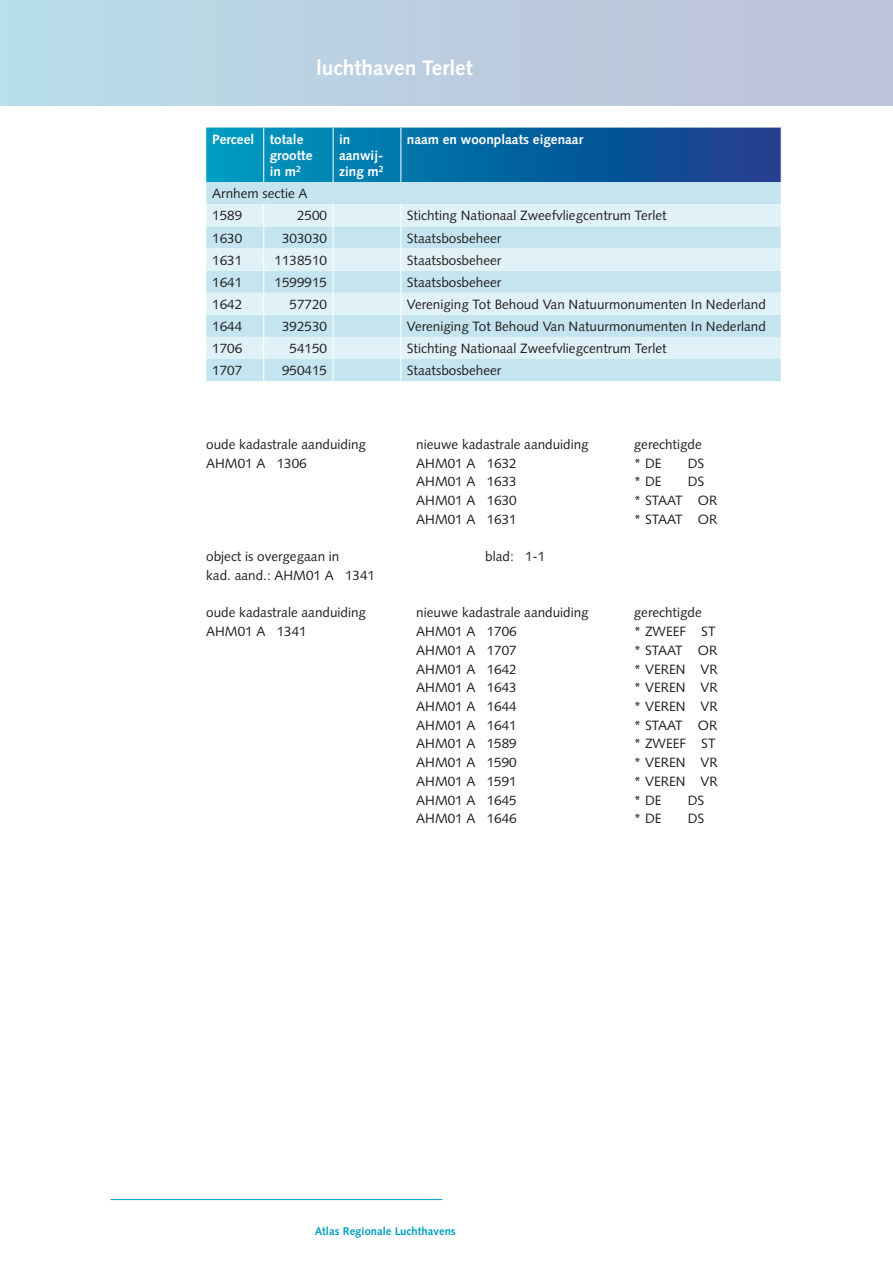
<style>
.page{position:relative;width:893px;height:1263px;background:#fff}
.page>*{position:absolute;margin:0;border:0;box-sizing:border-box;transform-origin:0 0}
._3_kaart_naam{font:700 21px "Syntax";color:#fff}
.tabel{font:13.5px "Syntax";color:#231f20}
.tabel_kop{font:700 13.5px/16.2px "Syntax";color:#fff}
.t1{font:700 11.25px "Syntax";color:#009fc3}
</style>
<div class="page">
<hr style="left:111px;top:1199px;width:331px;height:1px;background:#009fc3">
<div style="left:0;top:0;width:893px;height:106px;background:linear-gradient(to right,#b8dde9,#bec1d7)"></div>
<svg style="left:206px;top:128px;width:576px;height:253px;background:#a6d0e2"></svg>
<p class="_3_kaart_naam" style="left:316px;top:56px;width:158px">luchthaven Terlet</p>
<p class="tabel_kop" style="left:212px;top:131px;width:43px">Perceel</p>
<p class="tabel_kop" style="left:270px;top:131px;width:44px">totale grootte in m<sup>2</sup></p>
<p class="tabel_kop" style="left:339px;top:131px;width:46px">in aanwij&shy;zing m<sup>2</sup></p>
<p class="tabel_kop" style="left:407px;top:131px;width:178px">naam en woonplaats eigenaar</p>
<p class="tabel" style="left:212px;top:186px;width:97px">Arnhem sectie A</p>
<p class="tabel" style="left:212px;top:208px;width:32px">1589</p>
<p class="tabel" style="left:297px;top:208px;width:32px">2500</p>
<p class="tabel" style="left:407px;top:208px;width:261px">Stichting Nationaal Zweefvliegcentrum Terlet</p>
<p class="tabel" style="left:212px;top:230px;width:32px">1630</p>
<p class="tabel" style="left:282px;top:230px;width:47px">303030</p>
<p class="tabel" style="left:407px;top:230px;width:96px">Staatsbosbeheer</p>
<p class="tabel" style="left:212px;top:252px;width:32px">1631</p>
<p class="tabel" style="left:275px;top:252px;width:54px">1138510</p>
<p class="tabel" style="left:407px;top:252px;width:96px">Staatsbosbeheer</p>
<p class="tabel" style="left:212px;top:274px;width:32px">1641</p>
<p class="tabel" style="left:275px;top:274px;width:54px">1599915</p>
<p class="tabel" style="left:407px;top:274px;width:96px">Staatsbosbeheer</p>
<p class="tabel" style="left:212px;top:296px;width:32px">1642</p>
<p class="tabel" style="left:290px;top:296px;width:39px">57720</p>
<p class="tabel" style="left:407px;top:296px;width:361px">Vereniging Tot Behoud Van Natuurmonumenten In Nederland</p>
<p class="tabel" style="left:212px;top:318px;width:32px">1644</p>
<p class="tabel" style="left:282px;top:318px;width:47px">392530</p>
<p class="tabel" style="left:407px;top:318px;width:361px">Vereniging Tot Behoud Van Natuurmonumenten In Nederland</p>
<p class="tabel" style="left:212px;top:340px;width:32px">1706</p>
<p class="tabel" style="left:290px;top:340px;width:39px">54150</p>
<p class="tabel" style="left:407px;top:340px;width:261px">Stichting Nationaal Zweefvliegcentrum Terlet</p>
<p class="tabel" style="left:212px;top:362px;width:32px">1707</p>
<p class="tabel" style="left:282px;top:362px;width:47px">950415</p>
<p class="tabel" style="left:407px;top:362px;width:96px">Staatsbosbeheer</p>
<p class="tabel" style="left:206px;top:436px;width:161px">oude kadastrale aanduiding</p>
<p class="tabel" style="left:416px;top:436px;width:174px">nieuwe kadastrale aanduiding</p>
<p class="tabel" style="left:634px;top:436px;width:70px">gerechtigde</p>
<p class="tabel" style="left:206px;top:455px;width:102px">AHM01 A 1306</p>
<p class="tabel" style="left:416px;top:455px;width:102px">AHM01 A 1632</p>
<p class="tabel" style="left:634px;top:455px;width:29px">* DE</p>
<p class="tabel" style="left:688px;top:455px;width:18px">DS</p>
<p class="tabel" style="left:416px;top:474px;width:102px">AHM01 A 1633</p>
<p class="tabel" style="left:634px;top:474px;width:29px">* DE</p>
<p class="tabel" style="left:688px;top:474px;width:18px">DS</p>
<p class="tabel" style="left:416px;top:492px;width:102px">AHM01 A 1630</p>
<p class="tabel" style="left:634px;top:492px;width:85px">* STAAT OR</p>
<p class="tabel" style="left:416px;top:511px;width:102px">AHM01 A 1631</p>
<p class="tabel" style="left:634px;top:511px;width:85px">* STAAT OR</p>
<p class="tabel" style="left:206px;top:549px;width:135px">object is overgegaan in</p>
<p class="tabel" style="left:485px;top:549px;width:62px">blad: 1-1</p>
<p class="tabel" style="left:206px;top:567px;width:170px">kad. aand.: AHM01 A 1341</p>
<p class="tabel" style="left:206px;top:605px;width:161px">oude kadastrale aanduiding</p>
<p class="tabel" style="left:416px;top:605px;width:174px">nieuwe kadastrale aanduiding</p>
<p class="tabel" style="left:634px;top:605px;width:70px">gerechtigde</p>
<p class="tabel" style="left:206px;top:623px;width:102px">AHM01 A 1341</p>
<p class="tabel" style="left:416px;top:623px;width:102px">AHM01 A 1706</p>
<p class="tabel" style="left:634px;top:623px;width:83px">* ZWEEF ST</p>
<p class="tabel" style="left:416px;top:642px;width:102px">AHM01 A 1707</p>
<p class="tabel" style="left:634px;top:642px;width:85px">* STAAT OR</p>
<p class="tabel" style="left:416px;top:661px;width:102px">AHM01 A 1642</p>
<p class="tabel" style="left:634px;top:661px;width:86px">* VEREN VR</p>
<p class="tabel" style="left:416px;top:680px;width:102px">AHM01 A 1643</p>
<p class="tabel" style="left:634px;top:680px;width:86px">* VEREN VR</p>
<p class="tabel" style="left:416px;top:698px;width:102px">AHM01 A 1644</p>
<p class="tabel" style="left:634px;top:698px;width:86px">* VEREN VR</p>
<p class="tabel" style="left:416px;top:717px;width:102px">AHM01 A 1641</p>
<p class="tabel" style="left:634px;top:717px;width:85px">* STAAT OR</p>
<p class="tabel" style="left:416px;top:736px;width:102px">AHM01 A 1589</p>
<p class="tabel" style="left:634px;top:736px;width:83px">* ZWEEF ST</p>
<p class="tabel" style="left:416px;top:754px;width:102px">AHM01 A 1590</p>
<p class="tabel" style="left:634px;top:754px;width:86px">* VEREN VR</p>
<p class="tabel" style="left:416px;top:773px;width:102px">AHM01 A 1591</p>
<p class="tabel" style="left:634px;top:773px;width:86px">* VEREN VR</p>
<p class="tabel" style="left:416px;top:792px;width:102px">AHM01 A 1645</p>
<p class="tabel" style="left:634px;top:792px;width:29px">* DE</p>
<p class="tabel" style="left:688px;top:792px;width:18px">DS</p>
<p class="tabel" style="left:416px;top:811px;width:102px">AHM01 A 1646</p>
<p class="tabel" style="left:634px;top:811px;width:29px">* DE</p>
<p class="tabel" style="left:688px;top:811px;width:18px">DS</p>
<p class="t1" style="left:315px;top:1224px;width:143px">Atlas Regionale Luchthavens</p>
</div>
